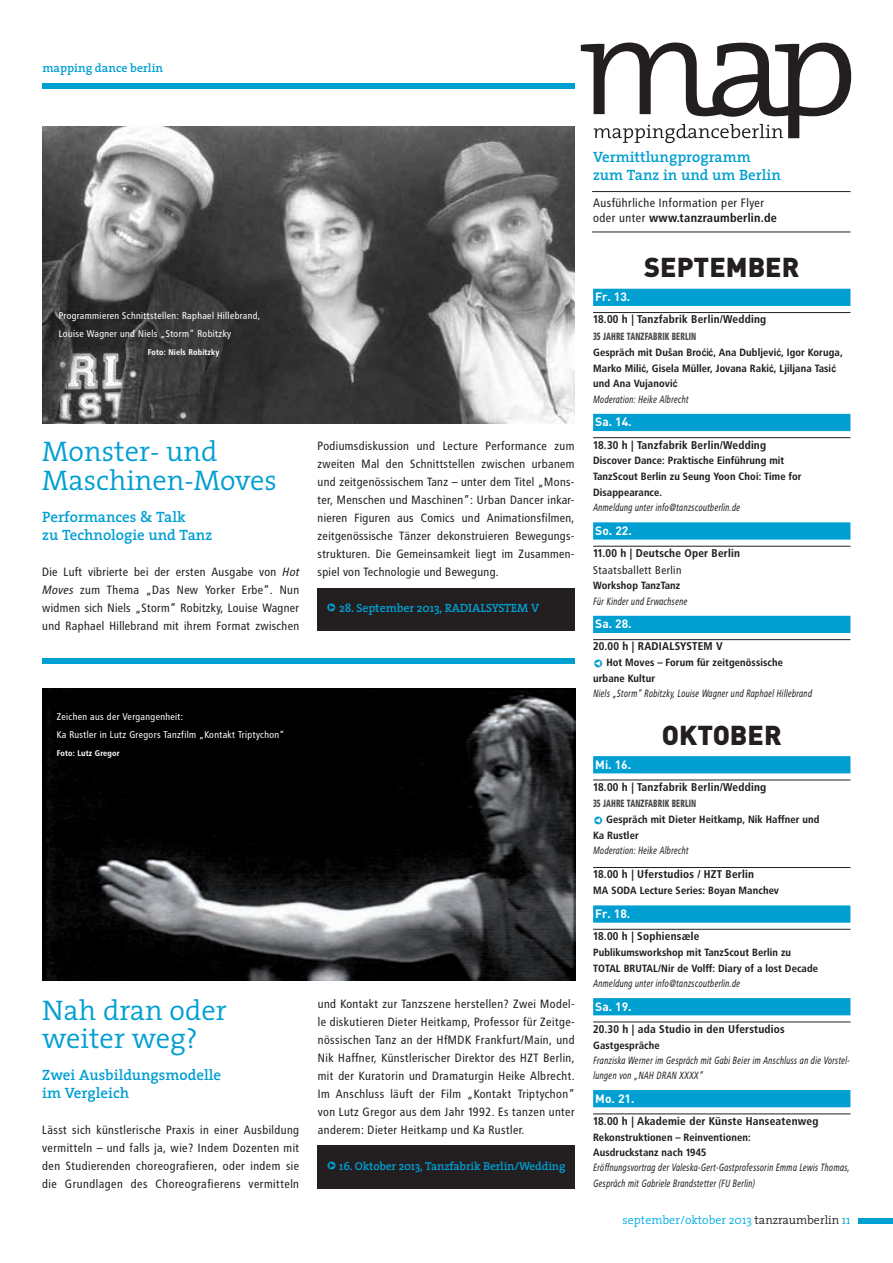
<style>
.page{position:relative;width:893px;height:1263px;background:#fff}
.page>*{position:absolute;margin:0;border:0;box-sizing:border-box;transform-origin:0 0}
.t1{font:300 28.5px/28.5px "The Serif";color:#009fd2}
.t2{font:900 27px "DIN";color:#231f20}
.t3{font:600 15px/18px "The Serif";color:#009fd2}
.t4{font:12.15px "Transit Print OT";color:#231f20}
.t5{font:12.15px "Transit Print OT Bld";color:#231f20}
.t6{font:12px/18px "Transit Print OT";letter-spacing:-.01em;color:#231f20;text-align:justify}
.t7{font:600 12px "The Serif";letter-spacing:-.01em;color:#009fd2}
.t8{font:700 12px "DIN";color:#fff}
.t9{font:300 12px "The Serif";color:#00ade6}
.t10{font:600 11.55px "The Serif";letter-spacing:-.015em;color:#009fd2}
.t11{font:11.25px "Transit Print OT Bld";color:#231f20}
.t12{font:11.25px "Transit Print OT";color:#231f20}
.t13{font:10.5px/15.9px "Transit Print OT Bld";letter-spacing:-.01em;color:#231f20}
.t14{font:italic 10.5px/15.1px "Transit Print OT";color:#231f20;scale:.8 1}
.t15{font:900 10.5px "Transit Print OT";letter-spacing:.015em;color:#4b4c4d;scale:.7 1}
.t16{font:9.75px/18px "Transit Print OT";color:#fff}
.t17{font:8.25px "Transit Print OT Bld";color:#fff}
.s1{font-style:italic}
.s2{font-family:"Transit Print OT"}
.s3{font-family:"Arial Narrow";font-weight:700}
.s4{color:#009fd2}
.s5{color:#231f20}
</style>
<div class="page">
<img style="left:43px;top:688px;width:532px;height:293px">
<div style="left:858px;top:1218px;width:35px;height:6px;background:#009fd2"></div>
<div style="left:43px;top:83px;width:532px;height:6px;background:#009fd2"></div>
<svg style="left:581px;top:43px;width:270px;height:100px"></svg>
<hr style="left:592px;top:191px;width:258px;height:1px;background:#231f20">
<hr style="left:592px;top:232px;width:258px;height:1px;background:#231f20">
<div style="left:593px;top:289px;width:257px;height:17px;background:#009fd2"></div>
<hr style="left:593px;top:312px;width:257px;height:1px;background:#231f20">
<div style="left:593px;top:414px;width:257px;height:17px;background:#009fd2"></div>
<hr style="left:593px;top:437px;width:257px;height:1px;background:#231f20">
<div style="left:593px;top:522px;width:257px;height:18px;background:#009fd2"></div>
<hr style="left:593px;top:546px;width:257px;height:1px;background:#231f20">
<div style="left:593px;top:616px;width:257px;height:17px;background:#009fd2"></div>
<hr style="left:593px;top:639px;width:257px;height:1px;background:#231f20">
<div style="left:593px;top:756px;width:257px;height:17px;background:#009fd2"></div>
<hr style="left:593px;top:780px;width:257px;height:1px;background:#231f20">
<hr style="left:593px;top:867px;width:257px;height:1px;background:#231f20">
<div style="left:593px;top:905px;width:257px;height:18px;background:#009fd2"></div>
<hr style="left:593px;top:929px;width:257px;height:1px;background:#231f20">
<div style="left:593px;top:998px;width:257px;height:17px;background:#009fd2"></div>
<hr style="left:593px;top:1022px;width:257px;height:1px;background:#231f20">
<div style="left:593px;top:1090px;width:257px;height:17px;background:#009fd2"></div>
<hr style="left:593px;top:1114px;width:257px;height:1px;background:#231f20">
<div style="left:42px;top:658px;width:533px;height:6px;background:#009fd2"></div>
<img style="left:42px;top:126px;width:533px;height:298px">
<div style="left:318px;top:588px;width:257px;height:42px;background:#231f20"></div>
<div style="left:318px;top:1145px;width:257px;height:43px;background:#231f20"></div>
<p class="t7" style="left:42px;top:58px;width:122px">mapping dance berlin</p>
<p class="t16" style="left:59px;top:307px;width:203px">Programmieren Schnittstellen: Raphael Hillebrand,<br>Louise Wagner und Niels „Storm” Robitzky</p>
<p class="t17" style="left:148px;top:348px;width:73px">Foto: Niels Robitzky</p>
<h1 class="t1" style="left:42px;top:437px;width:236px">Monster- und<br>Maschinen-Moves</h1>
<p class="t3" style="left:42px;top:508px;width:171px">Performances &amp; Talk<br>zu Technologie und Tanz</p>
<p class="t6" style="left:42px;top:563px;width:259px">Die Luft vibrierte bei der ersten Ausgabe von <span class="s1">Hot Moves</span> zum Thema „Das New Yorker Erbe“. Nun widmen sich Niels „Storm“ Robitzky, Louise Wagner und Raphael Hillebrand mit ihrem Format zwischen</p>
<p class="t6" style="left:318px;top:437px;width:259px">Podiumsdiskussion und Lecture Performance zum zweiten Mal den Schnittstellen zwischen urbanem und zeitgenössischem Tanz – unter dem Titel „Mons&shy;ter, Menschen und Maschinen”: Urban Dancer inkar&shy;nieren Figuren aus Comics und Animationsfilmen, zeitgenössische Tänzer dekonstruieren Bewegungs&shy;strukturen. Die Gemeinsamkeit liegt im Zusammen&shy;spiel von Technologie und Bewegung.</p>
<p class="t7" style="left:326px;top:598px;width:215px">❑ 28. September 2013, RADIALSYSTEM V</p>
<p class="t16" style="left:57px;top:708px;width:230px">Zeichen aus der Vergangenheit:<br>Ka Rustler in Lutz Gregors Tanzfilm „Kontakt Triptychon“</p>
<p class="t17" style="left:57px;top:748px;width:65px">Foto: Lutz Gregor</p>
<h1 class="t1" style="left:42px;top:995px;width:186px">Nah dran oder weiter weg?</h1>
<p class="t3" style="left:42px;top:1066px;width:180px">Zwei Ausbildungsmodelle im Vergleich</p>
<p class="t6" style="left:42px;top:1121px;width:259px">Lässt sich künstlerische Praxis in einer Ausbildung vermitteln – und falls ja, wie? Indem Dozenten mit den Studierenden choreografieren, oder indem sie die Grundlagen des Choreografierens vermitteln</p>
<p class="t6" style="left:318px;top:995px;width:259px">und Kontakt zur Tanzszene herstellen? Zwei Model&shy;le diskutieren Dieter Heitkamp, Professor für Zeitge&shy;nössischen Tanz an der HfMDK Frankfurt/Main, und Nik Haffner, Künstlerischer Direktor des HZT Berlin, mit der Kuratorin und Dramaturgin Heike Albrecht.<br>Im Anschluss läuft der Film „Kontakt Triptychon” von Lutz Gregor aus dem Jahr 1992. Es tanzen unter anderem: Dieter Heitkamp und Ka Rustler.</p>
<p class="t10" style="left:326px;top:1156px;width:241px">❑ 16. Oktober 2013, Tanzfabrik Berlin/Wedding</p>
<p class="t3" style="left:593px;top:148px;width:189px">Vermittlungprogramm zum Tanz in und um Berlin</p>
<p class="t4" style="left:593px;top:196px;width:173px">Ausführliche Information per Flyer</p>
<p class="t5" style="left:593px;top:211px;width:186px"><span class="s2">oder unter</span> www.tanzraumberlin.de</p>
<h2 class="t2" style="left:644px;top:250px;width:157px">SEPTEMBER</h2>
<p class="t8" style="left:595px;top:289px;width:37px">Fr. 13.</p>
<p class="t11" style="left:593px;top:313px;width:175px">18.00 h | Tanzfabrik Berlin/Wedding</p>
<p class="t15" style="left:593px;top:330px;width:149px">35 JAHRE TANZFABRIK BERLIN</p>
<p class="t13" style="left:593px;top:344px;width:251px">Gespräch mit Dušan Bro<span class="s3">ćić</span>, Ana Dubljevi<span class="s3">ć</span>, Igor Koruga,<br>Marko Mili<span class="s3">ć</span>, Gisela Müller, Jovana Raki<span class="s3">ć</span>, Ljiljana Tasi<span class="s3">ć </span>und Ana Vujanovi<span class="s3">ć</span></p>
<p class="t14" style="left:593px;top:391px;width:121px">Moderation: Heike Albrecht</p>
<p class="t8" style="left:595px;top:414px;width:38px">Sa. 14.</p>
<p class="t11" style="left:593px;top:438px;width:175px">18.30 h | Tanzfabrik Berlin/Wedding</p>
<p class="t13" style="left:593px;top:453px;width:210px">Discover Dance: Praktische Einführung mit<br>TanzScout Berlin zu Seung Yoon Choi: Time for<br>Disappearance.</p>
<p class="t14" style="left:593px;top:500px;width:185px">Anmeldung unter info@tanzscoutberlin.de</p>
<p class="t8" style="left:595px;top:522px;width:38px">So. 22.</p>
<p class="t11" style="left:593px;top:546px;width:149px">11.00 h | Deutsche Oper Berlin</p>
<p class="t12" style="left:593px;top:563px;width:90px">Staatsballett Berlin</p>
<p class="t13" style="left:593px;top:578px;width:89px">Workshop TanzTanz</p>
<p class="t14" style="left:593px;top:593px;width:119px">Für Kinder und Erwachsene</p>
<p class="t8" style="left:595px;top:616px;width:38px">Sa. 28.</p>
<p class="t11" style="left:593px;top:640px;width:131px">20.00 h | RADIALSYSTEM V</p>
<p class="t13" style="left:593px;top:655px;width:192px"><span class="s4">▼</span> Hot Moves – Forum für zeitgenössische urbane Kultur</p>
<p class="t14" style="left:593px;top:686px;width:275px">Niels „Storm“ Robitzky, Louise Wagner und Raphael Hillebrand</p>
<h2 class="t2" style="left:662px;top:717px;width:121px">OKTOBER</h2>
<p class="t8" style="left:595px;top:756px;width:37px">Mi. 16.</p>
<p class="t11" style="left:593px;top:780px;width:175px">18.00 h | Tanzfabrik Berlin/Wedding</p>
<p class="t15" style="left:593px;top:798px;width:149px">35 JAHRE TANZFABRIK BERLIN</p>
<p class="t13" style="left:593px;top:812px;width:228px"><span class="s4">▼</span> Gespräch mit Dieter Heitkamp, Nik Haffner und<br>Ka Rustler</p>
<p class="t14" style="left:593px;top:843px;width:121px">Moderation: Heike Albrecht</p>
<p class="t11" style="left:593px;top:868px;width:163px">18.00 h | Uferstudios / HZT Berlin</p>
<p class="t13" style="left:593px;top:882px;width:188px">MA SODA Lecture Series: Boyan Manchev</p>
<p class="t8" style="left:595px;top:906px;width:37px">Fr. 18.</p>
<p class="t11" style="left:593px;top:930px;width:108px">18.00 h | Sophiensæle</p>
<p class="t13" style="left:593px;top:944px;width:227px">Publikumsworkshop mit TanzScout Berlin zu<br>TOTAL BRUTAL/Nir de Volff: Diary of a lost Decade</p>
<p class="t14" style="left:593px;top:976px;width:185px">Anmeldung unter info@tanzscoutberlin.de</p>
<p class="t8" style="left:595px;top:998px;width:38px">Sa. 19.</p>
<p class="t11" style="left:593px;top:1022px;width:193px">20.30 h | ada Studio in den Uferstudios</p>
<p class="t13" style="left:593px;top:1037px;width:68px">Gastgespräche</p>
<p class="t14" style="left:593px;top:1052px;width:323px">Franziska Werner im Gespräch mit Gabi Beier im Anschluss an die Vorstel&shy;lungen von „NAH DRAN XXXX“</p>
<p class="t8" style="left:595px;top:1090px;width:41px">Mo. 21.</p>
<p class="t11" style="left:593px;top:1114px;width:227px">18.00 h | Akademie der Künste Hanseatenweg</p>
<p class="t13" style="left:593px;top:1129px;width:159px">Rekonstruktionen – Reinventionen:<br>Ausdruckstanz nach 1945</p>
<p class="t14" style="left:593px;top:1160px;width:322px">Eröffnungsvortrag der Valeska-Gert-Gastprofessorin Emma Lewis Thomas,<br>Gespräch mit Gabriele Brandstetter (FU Berlin)</p>
<p class="t9" style="left:623px;top:1210px;width:229px">september/oktober 2013 <span class="s5">tanzraumberlin</span> <span class="s4">11</span></p>
</div>
